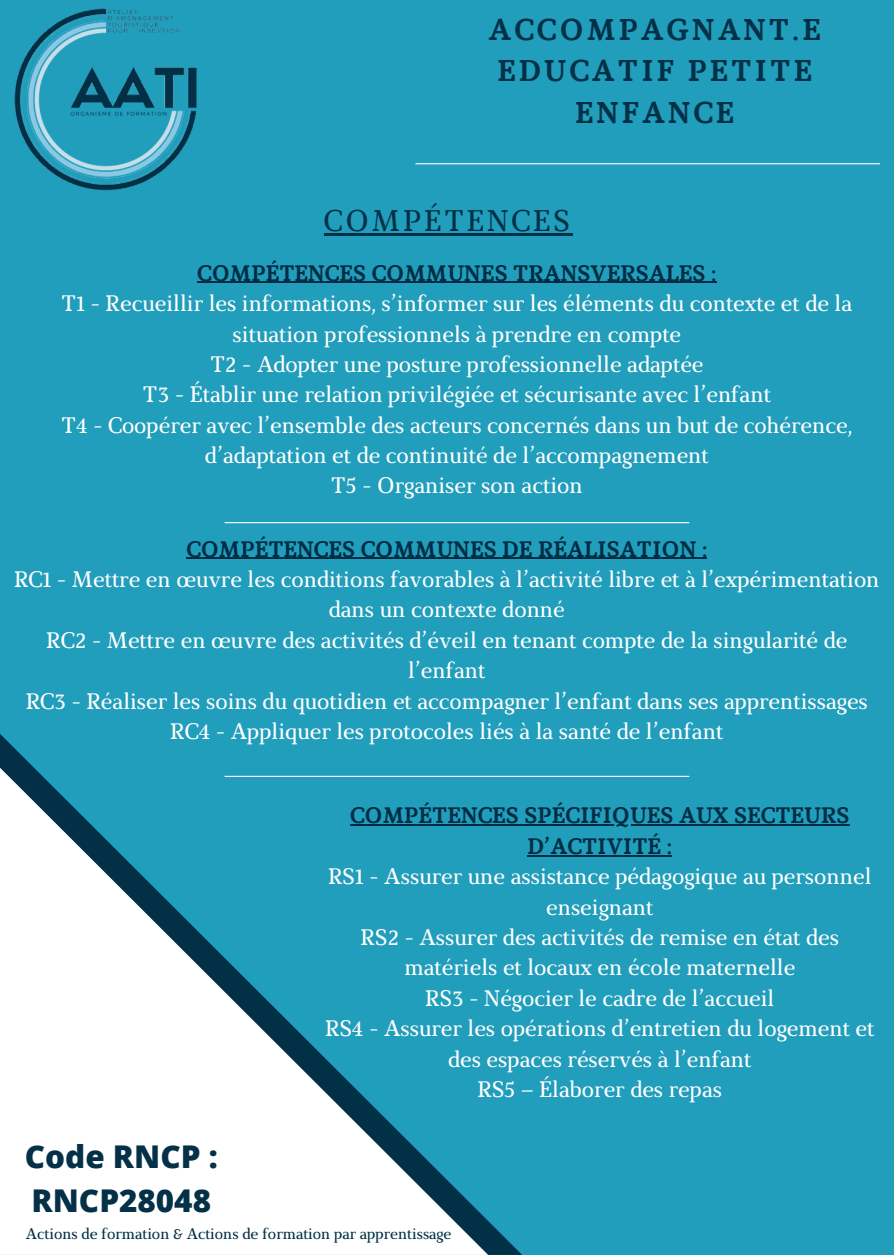
<style>
.page{position:relative;width:894px;height:1255px;background:#fff}
.page>*{position:absolute;margin:0;border:0;box-sizing:border-box;transform-origin:0 0}
.t1{font:800 31.35px/43.8px "Open Sans";color:#043148}
.t2{font:700 30px/41.7px "Marta";letter-spacing:.1em;color:#023047;text-align:center}
.t3{font:29.85px "Marta";letter-spacing:.1em;color:#023047}
.t4{font:22.35px/30.3px "Marta";color:#fff;text-align:center}
.t5{font:800 22.35px "Open Sans";color:#043148}
.t6{font:15.15px "Marta";color:#023047}
.s1{font-weight:700;color:#002c44}
</style>
<div class="page">
<div style="left:0;top:0;width:893px;height:1254px;background:#219ebc"></div>
<hr style="left:415px;top:163px;width:464px;height:1px;background:#fff">
<img style="left:14px;top:8px;width:183px;height:183px">
<hr style="left:197px;top:282px;width:519px;height:1px;background:#002c44">
<hr style="left:225px;top:522px;width:463px;height:1px;background:#fff">
<hr style="left:324px;top:234px;width:248px;height:2px;background:#023047">
<hr style="left:186px;top:557px;width:521px;height:2px;background:#002c44">
<hr style="left:350px;top:824px;width:499px;height:1px;background:#002c44">
<hr style="left:527px;top:855px;width:145px;height:1px;background:#002c44">
<hr style="left:225px;top:775px;width:463px;height:2px;background:#fff">
<svg style="left:0;top:734px;width:522px;height:520px"></svg>
<svg style="left:0;top:767px;width:488px;height:487px"></svg>
<h3 class="t2" style="left:488px;top:11px;width:333px">ACCOMPAGNANT.E<br>EDUCATIF PETITE<br>ENFANCE</h3>
<h5 class="t3" style="left:324px;top:209px;width:247px">COMPÉTENCES</h5>
<h1 class="t4" style="left:61px;top:260px;width:792px"><span class="s1">COMPÉTENCES COMMUNES TRANSVERSALES :<br></span>T1 - Recueillir les informations, s’informer sur les éléments du contexte et de la situation professionnels à prendre en compte<br>T2 - Adopter une posture professionnelle adaptée<br>T3 - Établir une relation privilégiée et sécurisante avec l’enfant<br>T4 - Coopérer avec l’ensemble des acteurs concernés dans un but de cohérence, d’adaptation et de continuité de l’accompagnement<br>T5 - Organiser son action</h1>
<h5 class="t4" style="left:14px;top:536px;width:866px"><span class="s1">COMPÉTENCES COMMUNES DE RÉALISATION :<br></span>RC1 - Mettre en œuvre les conditions favorables à l’activité libre et à l’expérimentation dans un contexte donné<br>RC2 - Mettre en œuvre des activités d’éveil en tenant compte de la singularité de l’enfant<br>RC3 - Réaliser les soins du quotidien et accompagner l’enfant dans ses apprentissages RC4 - Appliquer les protocoles liés à la santé de l’enfant</h5>
<p class="t4" style="left:325px;top:802px;width:550px"><span class="s1">COMPÉTENCES SPÉCIFIQUES AUX SECTEURS D’ACTIVITÉ :<br></span>RS1 - Assurer une assistance pédagogique au personnel enseignant<br>RS2 - Assurer des activités de remise en état des matériels et locaux en école maternelle<br>RS3 - Négocier le cadre de l’accueil<br>RS4 - Assurer les opérations d’entretien du logement et des espaces réservés à l’enfant<br>RS5 – Élaborer des repas</p>
<h2 class="t5" style="left:30px;top:1137px;width:272px">Code RNCP : RNCP28048</h2>
<h4 class="t1" style="left:25px;top:1134px;width:194px">Code RNCP :<br>RNCP28048</h4>
<p class="t6" style="left:26px;top:1227px;width:427px">Actions de formation &amp; Actions de formation par apprentissage</p>
</div>
